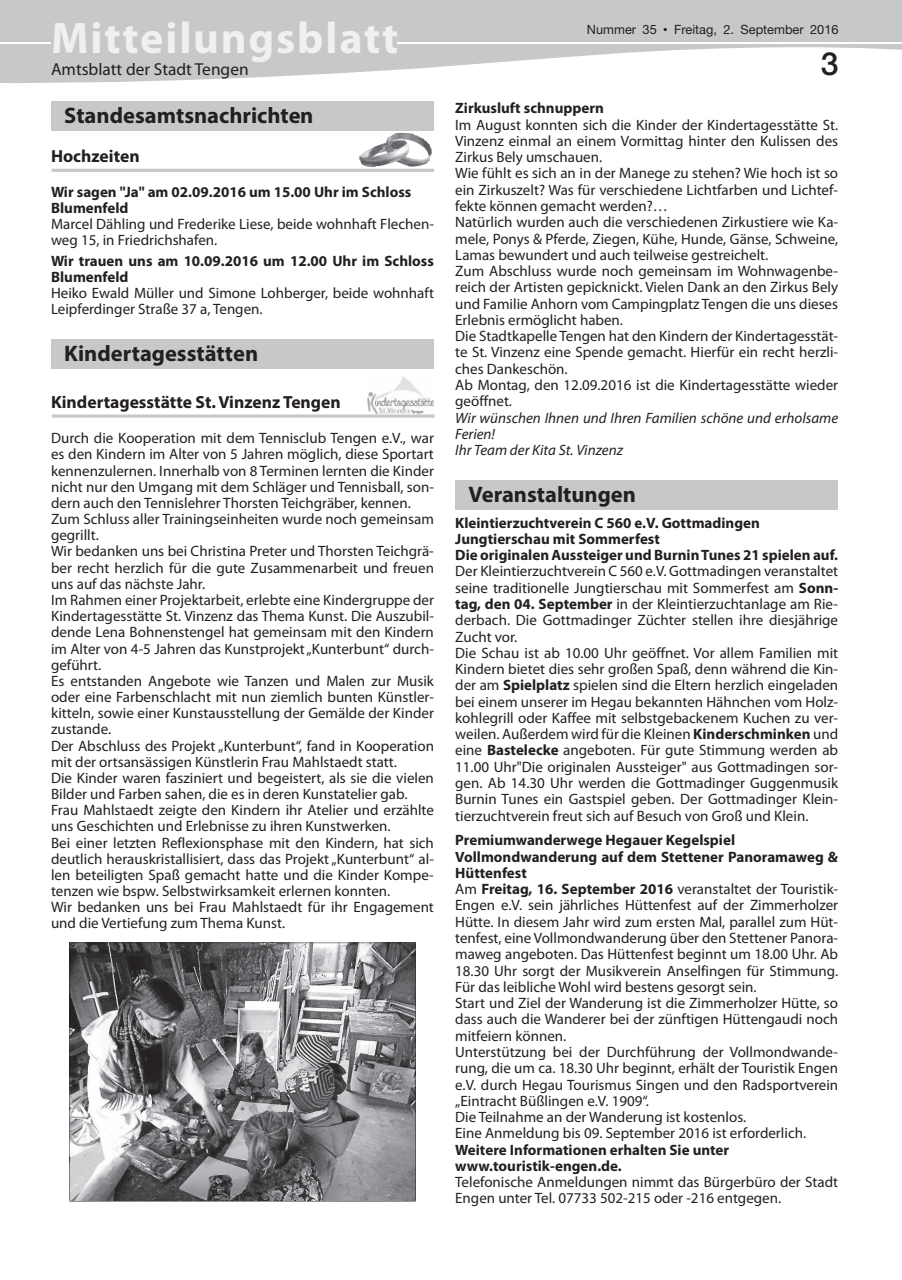
<style>
.page{position:relative;width:902px;height:1280px;background:#fff}
.page>*{position:absolute;margin:0;border:0;box-sizing:border-box;transform-origin:0 0}
.t1{font:700 44.25px "Myriad Pro";letter-spacing:.04em;color:#f0f0f1}
.t2{font:500 31.95px "Helvetica Neue";color:#231f20}
.t3{font:700 22.5px "Myriad Pro";color:#231f20}
.t4{font:700 17.55px "Myriad Pro";color:#231f20}
.t5{font:17.4px "Myriad Pro";color:#231f20}
.t6{font:15px/16.2px "Myriad Pro";color:#231f20}
.t7{font:700 15px/16.4px "Myriad Pro";color:#231f20}
.t8{font:italic 15px/16.4px "Myriad Pro";color:#231f20}
.t9{font:12.75px "Helvetica Neue";color:#231f20}
.s1{font-size:12.9px}
.s2{font-family:"M Twentieth Century";font-weight:500}
.s3{font-weight:700}
</style>
<div class="page">
<svg style="left:1px;top:0;width:900px;height:83px;fill:#c7c8ca"></svg>
<svg style="left:0;top:0;width:1px;height:83px"></svg>
<div style="left:53px;top:22px;width:344px;height:40px;background:#c7c8ca"></div>
<hr style="left:0;top:42px;width:51px;height:1px;background:#fff">
<hr style="left:397px;top:42px;width:504px;height:1px;background:#fff">
<div style="left:51px;top:101px;width:383px;height:30px;background:#c7c8ca"></div>
<hr style="left:52px;top:169px;width:382px;height:3px;background:#c7c8ca">
<img style="left:359px;top:133px;width:73px;height:34px">
<div style="left:51px;top:339px;width:383px;height:30px;background:#c7c8ca"></div>
<img style="left:367px;top:376px;width:67px;height:38px">
<svg style="left:52px;top:414px;width:382px;height:4px;background:#d2d2d4"></svg>
<svg style="left:69px;top:943px;width:346px;height:258px;background:#818284"></svg>
<div style="left:455px;top:480px;width:383px;height:29px;background:#c7c8ca"></div>
<h1 class="t1" style="left:51px;top:9px;width:349px">Mitteilungsblatt</h1>
<p class="t5" style="left:51px;top:59px;width:199px">Amtsblatt der Stadt Tengen</p>
<h3 class="t3" style="left:64px;top:100px;width:251px">Standesamtsnachrichten</h3>
<p class="t4" style="left:51px;top:144px;width:90px">Hochzeiten</p>
<p class="t7" style="left:51px;top:183px;width:362px">Wir sagen "Ja" am 02.09.2016 um 15.00 Uhr im Schloss<br>Blumenfeld</p>
<p class="t6" style="left:51px;top:216px;width:384px">Marcel Dähling und Frederike Liese, beide wohnhaft Flechen&shy;weg 15, in Friedrichshafen.</p>
<p class="t7" style="left:51px;top:252px;width:384px">Wir trauen uns am 10.09.2016 um 12.00 Uhr im Schloss<br>Blumenfeld</p>
<p class="t6" style="left:51px;top:285px;width:384px">Heiko Ewald Müller und Simone Lohberger, beide wohnhaft<br>Leipferdinger Straße 37 a, Tengen.</p>
<h3 class="t3" style="left:64px;top:338px;width:195px">Kindertagesstätten</h3>
<p class="t4" style="left:51px;top:390px;width:291px">Kindertagesstätte St. Vinzenz Tengen</p>
<p class="t6" style="left:51px;top:430px;width:384px">Durch die Kooperation mit dem Tennisclub Tengen e.V., war es den Kindern im Alter von 5 Jahren möglich, diese Sportart kennenzulernen. Innerhalb von 8 Terminen lernten die Kinder nicht nur den Umgang mit dem Schläger und Tennisball, son&shy;dern auch den Tennislehrer Thorsten Teichgräber, kennen.<br>Zum Schluss aller Trainingseinheiten wurde noch gemeinsam gegrillt.<br>Wir bedanken uns bei Christina Preter und Thorsten Teichgrä&shy;ber recht herzlich für die gute Zusammenarbeit und freuen uns auf das nächste Jahr.<br>Im Rahmen einer Projektarbeit, erlebte eine Kindergruppe der Kindertagesstätte St. Vinzenz das Thema Kunst. Die Auszubil&shy;dende Lena Bohnenstengel hat gemeinsam mit den Kindern im Alter von 4-5 Jahren das Kunstprojekt „Kunterbunt“ durch&shy;geführt.<br>Es entstanden Angebote wie Tanzen und Malen zur Musik oder eine Farbenschlacht mit nun ziemlich bunten Künstler&shy;kitteln, sowie einer Kunstausstellung der Gemälde der Kinder zustande.<br>Der Abschluss des Projekt „Kunterbunt“, fand in Kooperation mit der ortsansässigen Künstlerin Frau Mahlstaedt statt.<br>Die Kinder waren fasziniert und begeistert, als sie die vielen Bilder und Farben sahen, die es in deren Kunstatelier gab.<br>Frau Mahlstaedt zeigte den Kindern ihr Atelier und erzählte uns Geschichten und Erlebnisse zu ihren Kunstwerken.<br>Bei einer letzten Reflexionsphase mit den Kindern, hat sich deutlich herauskristallisiert, dass das Projekt „Kunterbunt“ al&shy;len beteiligten Spaß gemacht hatte und die Kinder Kompe&shy;tenzen wie bspw. Selbstwirksamkeit erlernen konnten.<br>Wir bedanken uns bei Frau Mahlstaedt für ihr Engagement und die Vertiefung zum Thema Kunst.</p>
<p class="t9" style="left:587px;top:22px;width:253px">Nummer <span class="s1">35</span> <span class="s2">•</span> Freitag, 2. September 2016</p>
<h2 class="t2" style="left:820px;top:45px;width:19px">3</h2>
<p class="t7" style="left:455px;top:100px;width:150px">Zirkusluft schnuppern</p>
<p class="t6" style="left:455px;top:116px;width:384px">Im August konnten sich die Kinder der Kindertagesstätte St.<br>Vinzenz einmal an einem Vormittag hinter den Kulissen des Zirkus Bely umschauen.<br>Wie fühlt es sich an in der Manege zu stehen? Wie hoch ist so ein Zirkuszelt? Was für verschiedene Lichtfarben und Lichtef&shy;fekte können gemacht werden?…<br>Natürlich wurden auch die verschiedenen Zirkustiere wie Ka&shy;mele, Ponys &amp; Pferde, Ziegen, Kühe, Hunde, Gänse, Schweine, Lamas bewundert und auch teilweise gestreichelt.<br>Zum Abschluss wurde noch gemeinsam im Wohnwagenbe&shy;reich der Artisten gepicknickt. Vielen Dank an den Zirkus Bely und Familie Anhorn vom Campingplatz Tengen die uns dieses Erlebnis ermöglicht haben.<br>Die Stadtkapelle Tengen hat den Kindern der Kindertagesstät&shy;te St. Vinzenz eine Spende gemacht. Hierfür ein recht herzli&shy;ches Dankeschön.<br>Ab Montag, den 12.09.2016 ist die Kindertagesstätte wieder geöffnet.</p>
<p class="t8" style="left:455px;top:409px;width:384px">Wir wünschen Ihnen und Ihren Familien schöne und erholsame<br>Ferien!<br>Ihr Team der Kita St. Vinzenz</p>
<h3 class="t3" style="left:468px;top:479px;width:169px">Veranstaltungen</h3>
<p class="t7" style="left:455px;top:514px;width:384px">Kleintierzuchtverein C 560 e.V. Gottmadingen<br>Jungtierschau mit Sommerfest<br>Die originalen Aussteiger und Burnin Tunes 21 spielen auf.</p>
<p class="t6" style="left:455px;top:563px;width:384px">Der Kleintierzuchtverein C 560 e.V. Gottmadingen veranstaltet seine traditionelle Jungtierschau mit Sommerfest am <span class="s3">Sonn&shy;tag, den 04. September</span> in der Kleintierzuchtanlage am Rie&shy;derbach. Die Gottmadinger Züchter stellen ihre diesjährige Zucht vor.<br>Die Schau ist ab 10.00 Uhr geöffnet. Vor allem Familien mit Kindern bietet dies sehr großen Spaß, denn während die Kin&shy;der am <span class="s3">Spielplatz</span> spielen sind die Eltern herzlich eingeladen bei einem unserer im Hegau bekannten Hähnchen vom Holz&shy;kohlegrill oder Kaffee mit selbstgebackenem Kuchen zu ver&shy;weilen. Außerdem wird für die Kleinen <span class="s3">Kinderschminken</span> und eine <span class="s3">Bastelecke</span> angeboten. Für gute Stimmung werden ab 11.00 Uhr"Die originalen Aussteiger" aus Gottmadingen sor&shy;gen. Ab 14.30 Uhr werden die Gottmadinger Guggenmusik Burnin Tunes ein Gastspiel geben. Der Gottmadinger Klein&shy;tierzuchtverein freut sich auf Besuch von Groß und Klein.</p>
<p class="t6" style="left:455px;top:832px;width:384px"><span class="s3">Premiumwanderwege Hegauer Kegelspiel Vollmondwanderung auf dem Stettener Panoramaweg &amp; Hüttenfest<br></span>Am <span class="s3">Freitag, 16. September 2016</span> veranstaltet der Touristik-Engen e.V. sein jährliches Hüttenfest auf der Zimmerholzer Hütte. In diesem Jahr wird zum ersten Mal, parallel zum Hüt&shy;tenfest, eine Vollmondwanderung über den Stettener Panora&shy;maweg angeboten. Das Hüttenfest beginnt um 18.00 Uhr. Ab 18.30 Uhr sorgt der Musikverein Anselfingen für Stimmung.<br>Für das leibliche Wohl wird bestens gesorgt sein.<br>Start und Ziel der Wanderung ist die Zimmerholzer Hütte, so dass auch die Wanderer bei der zünftigen Hüttengaudi noch mitfeiern können.<br>Unterstützung bei der Durchführung der Vollmondwande&shy;rung, die um ca. 18.30 Uhr beginnt, erhält der Touristik Engen e.V. durch Hegau Tourismus Singen und den Radsportverein „Eintracht Büßlingen e.V. 1909“.<br>Die Teilnahme an der Wanderung ist kostenlos.<br>Eine Anmeldung bis 09. September 2016 ist erforderlich.</p>
<p class="t7" style="left:455px;top:1141px;width:275px">Weitere Informationen erhalten Sie unter www.touristik-engen.de.</p>
<p class="t6" style="left:455px;top:1174px;width:384px">Telefonische Anmeldungen nimmt das Bürgerbüro der Stadt<br>Engen unter Tel. 07733 502-215 oder -216 entgegen.</p>
</div>
